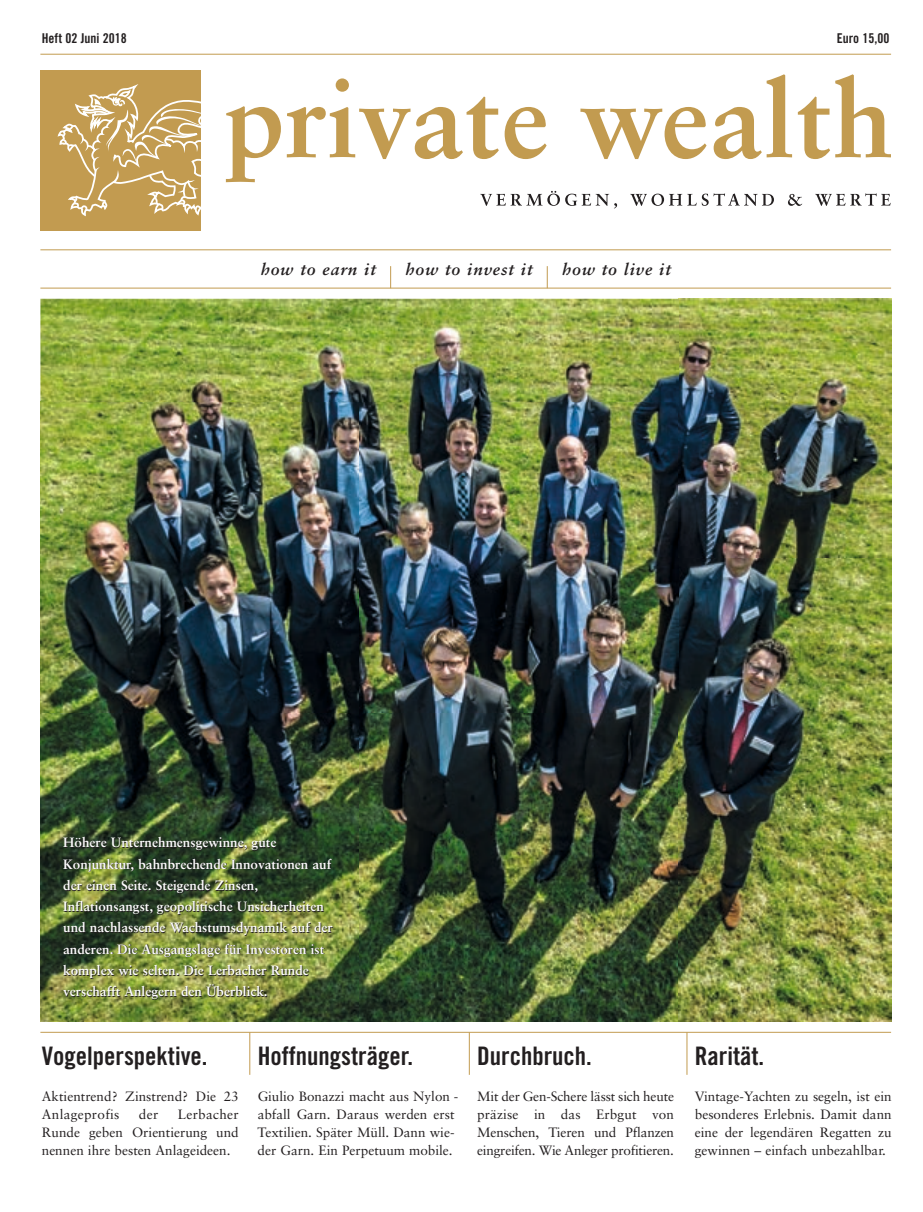
<style>
.page{position:relative;width:923px;height:1212px;background:#fff}
.page>*{position:absolute;margin:0;border:0;box-sizing:border-box;transform-origin:0 0}
.t1{font:25.5px "Trade Gothic Bold Cond Twenty";color:#231f20}
.t2{font:italic 700 16.5px "Sabon";letter-spacing:.055em;color:#231f20}
.t3{font:13.5px/18px "Sabon";color:#231f20;text-align:justify}
.t4{font:700 13.5px/21.3px "Sabon";color:#fff}
.t5{font:13.5px "Trade Gothic Bold Cond Twenty";color:#231f20}
</style>
<div class="page">
<img style="left:40px;top:299px;width:851px;height:723px">
<svg style="left:226px;top:106px;width:55px;height:76px"></svg>
<svg style="left:287px;top:78px;width:259px;height:81px"></svg>
<svg style="left:580px;top:107px;width:126px;height:52px"></svg>
<svg style="left:713px;top:74px;width:79px;height:85px"></svg>
<svg style="left:798px;top:74px;width:93px;height:85px"></svg>
<svg style="left:480px;top:191px;width:137px;height:17px"></svg>
<svg style="left:630px;top:193px;width:144px;height:13px"></svg>
<svg style="left:788px;top:194px;width:14px;height:12px"></svg>
<svg style="left:815px;top:193px;width:75px;height:13px"></svg>
<div style="left:40px;top:70px;width:161px;height:161px;background:#c29b50"></div>
<svg style="left:57px;top:86px;width:144px;height:131px"></svg>
<svg style="left:547px;top:266px;width:1px;height:22px"></svg>
<svg style="left:390px;top:266px;width:1px;height:22px"></svg>
<hr style="left:40px;top:249px;width:851px;height:1px;background:#c29b50">
<hr style="left:40px;top:288px;width:851px;height:1px;background:#c29b50">
<hr style="left:40px;top:54px;width:851px;height:1px;background:#c29b50">
<hr style="left:40px;top:1032px;width:851px;height:1px;background:#c29b50">
<hr style="left:249px;top:1032px;width:1px;height:43px;background:#c29b50">
<hr style="left:469px;top:1032px;width:1px;height:43px;background:#c29b50">
<hr style="left:686px;top:1032px;width:1px;height:43px;background:#c29b50">
<p class="t5" style="left:42px;top:33px;width:86px">Heft 02 Juni 2018</p>
<p class="t5" style="left:837px;top:33px;width:54px">Euro 15,00</p>
<p class="t2" style="left:261px;top:263px;width:117px">how to earn it</p>
<p class="t2" style="left:405px;top:263px;width:129px">how to invest it</p>
<p class="t2" style="left:562px;top:263px;width:110px">how to live it</p>
<p class="t4" style="left:63px;top:833px;width:271px">Höhere Unternehmensgewinne, gute Konjunktur, bahnbrechende Innovationen auf der einen Seite. Steigende Zinsen, Inflationsangst, geopolitische Unsicherheiten und nachlassende Wachstumsdynamik auf der anderen. Die Ausgangslage für Investoren ist komplex wie selten. Die Lerbacher Runde verschafft Anlegern den Überblick.</p>
<h1 class="t1" style="left:42px;top:1046px;width:167px">Vogelperspektive.</h1>
<p class="t3" style="left:42px;top:1088px;width:198px">Aktientrend? Zinstrend? Die 23<br>Anlageprofis</p>
<p class="t3" style="left:42px;top:1106px;width:198px;text-indent:136px">Lerbacher Runde geben Orientierung und nennen ihre besten Anlageideen.</p>
<p class="t3" style="left:139px;top:1106px;width:21px">der</p>
<h1 class="t1" style="left:258px;top:1046px;width:157px">Hoffnungsträger.</h1>
<p class="t3" style="left:258px;top:1088px;width:202px;text-align:left">Giulio Bonazzi macht aus Ny lon - abfall Garn. Daraus werden erst<br>Textilien. Später Müll. Dann wie&shy;der Garn. Ein Perpetuum mobile.</p>
<h1 class="t1" style="left:477px;top:1046px;width:116px">Durchbruch.</h1>
<p class="t3" style="left:477px;top:1088px;width:198px">Mit der Gen-Schere lässt sich heute präzise in das Erbgut von Menschen, Tieren und Pflanzen eingreifen. Wie Anleger profitieren.</p>
<h1 class="t1" style="left:695px;top:1046px;width:71px">Rarität.</h1>
<p class="t3" style="left:695px;top:1088px;width:198px">Vintage-Yachten zu segeln, ist ein besonderes Erlebnis. Damit dann eine der legendären Regatten zu gewinnen – einfach unbezahlbar.</p>
</div>
